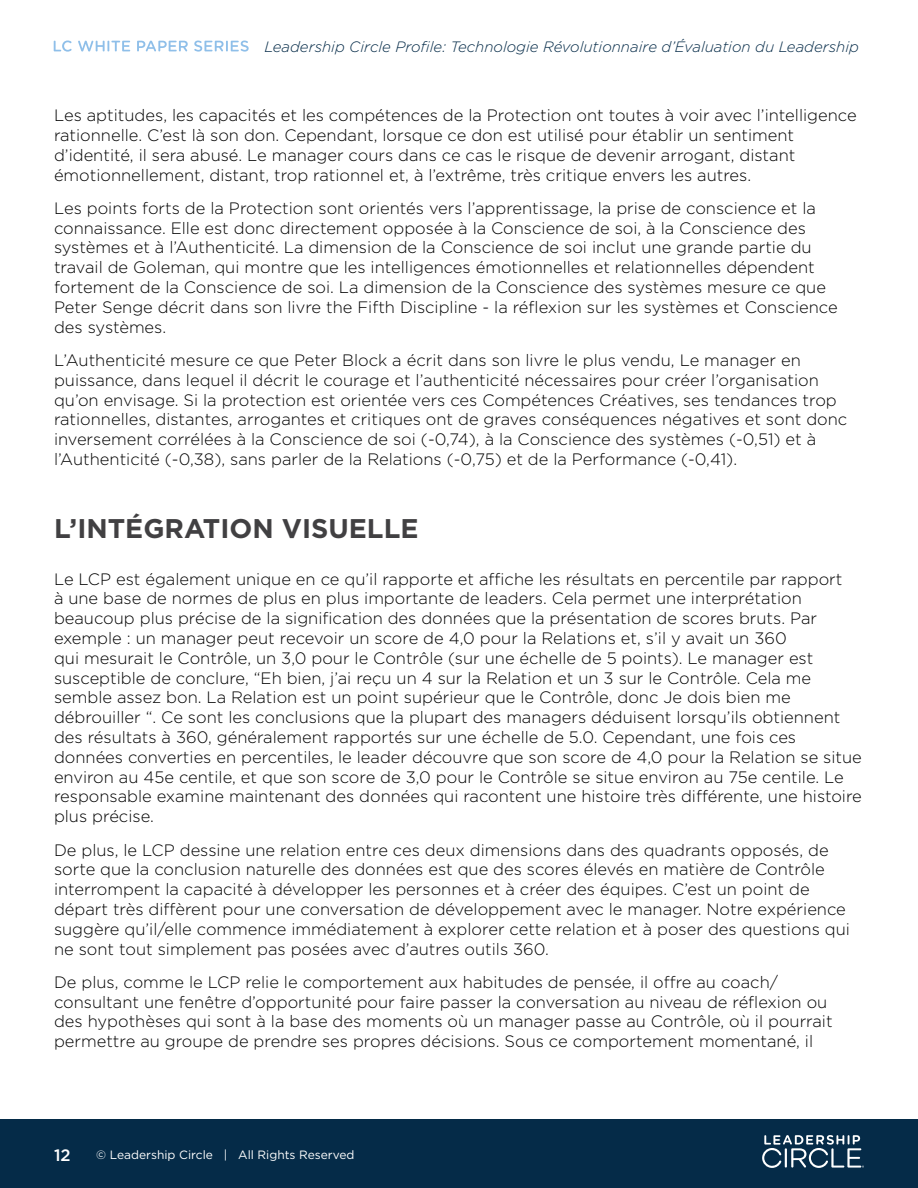
<style>
.page{position:relative;width:918px;height:1188px;background:#fff}
.page>*{position:absolute;margin:0;border:0;box-sizing:border-box;transform-origin:0 0}
.t1{font:700 27px "Gotham";color:#414042}
.t2{font:300 16.5px/19.8px "Gotham";color:#000}
.t3{font:500 16.5px "Gotham";color:#fff}
.t4{font:italic 300 15px "Gotham";color:#052b48}
.t5{font:12px "Gotham";color:#fff}
</style>
<div class="page">
<svg style="left:54px;top:41px;width:18px;height:11px"></svg>
<svg style="left:78px;top:41px;width:52px;height:11px"></svg>
<svg style="left:137px;top:41px;width:51px;height:10px"></svg>
<svg style="left:194px;top:41px;width:55px;height:11px"></svg>
<div style="left:0;top:1119px;width:918px;height:69px;background:#052b48"></div>
<svg style="left:762px;top:1135px;width:102px;height:33px"></svg>
<p class="t4" style="left:265px;top:37px;width:596px">Leadership Circle Profile: Technologie Révolutionnaire d’Évaluation du Leadership</p>
<p class="t2" style="left:54px;top:105px;width:804px">Les aptitudes, les capacités et les compétences de la Protection ont toutes à voir avec l’intelligence rationnelle. C’est là son don. Cependant, lorsque ce don est utilisé pour établir un sentiment d’identité, il sera abusé. Le manager cours dans ce cas le risque de devenir arrogant, distant émotionnellement, distant, trop rationnel et, à l’extrême, très critique envers les autres.</p>
<p class="t2" style="left:54px;top:198px;width:785px">Les points forts de la Protection sont orientés vers l’apprentissage, la prise de conscience et la connaissance. Elle est donc directement opposée à la Conscience de soi, à la Conscience des systèmes et à l’Authenticité. La dimension de la Conscience de soi inclut une grande partie du travail de Goleman, qui montre que les intelligences émotionnelles et relationnelles dépendent fortement de la Conscience de soi. La dimension de la Conscience des systèmes mesure ce que Peter Senge décrit dans son livre the Fifth Discipline - la réflexion sur les systèmes et Conscience des systèmes.</p>
<p class="t2" style="left:54px;top:350px;width:795px">L’Authenticité mesure ce que Peter Block a écrit dans son livre le plus vendu, Le manager en puissance, dans lequel il décrit le courage et l’authenticité nécessaires pour créer l’organisation qu’on envisage. Si la protection est orientée vers ces Compétences Créatives, ses tendances trop rationnelles, distantes, arrogantes et critiques ont de graves conséquences négatives et sont donc inversement corrélées à la Conscience de soi (-0,74), à la Conscience des systèmes (-0,51) et à l’Authenticité (-0,38), sans parler de la Relations (-0,75) et de la Performance (-0,41).</p>
<h1 class="t1" style="left:54px;top:510px;width:366px">L’INTÉGRATION VISUELLE</h1>
<p class="t2" style="left:54px;top:569px;width:809px">Le LCP est également unique en ce qu’il rapporte et affiche les résultats en percentile par rapport<br>à une base de normes de plus en plus importante de leaders. Cela permet une interprétation beaucoup plus précise de la signification des données que la présentation de scores bruts. Par exemple : un manager peut recevoir un score de 4,0 pour la Relations et, s’il y avait un 360<br>qui mesurait le Contrôle, un 3,0 pour le Contrôle (sur une échelle de 5 points). Le manager est susceptible de conclure, “Eh bien, j’ai reçu un 4 sur la Relation et un 3 sur le Contrôle. Cela me semble assez bon. La Relation est un point supérieur que le Contrôle, donc Je dois bien me débrouiller “. Ce sont les conclusions que la plupart des managers déduisent lorsqu’ils obtiennent des résultats à 360, généralement rapportés sur une échelle de 5.0. Cependant, une fois ces données converties en percentiles, le leader découvre que son score de 4,0 pour la Relation se situe environ au 45e centile, et que son score de 3,0 pour le Contrôle se situe environ au 75e centile. Le responsable examine maintenant des données qui racontent une histoire très différente, une histoire plus précise.</p>
<p class="t2" style="left:54px;top:839px;width:798px">De plus, le LCP dessine une relation entre ces deux dimensions dans des quadrants opposés, de sorte que la conclusion naturelle des données est que des scores élevés en matière de Contrôle interrompent la capacité à développer les personnes et à créer des équipes. C’est un point de départ très diffèrent pour une conversation de développement avec le manager. Notre expérience suggère qu’il/elle commence immédiatement à explorer cette relation et à poser des questions qui ne sont tout simplement pas posées avec d’autres outils 360.</p>
<p class="t2" style="left:54px;top:972px;width:780px">De plus, comme le LCP relie le comportement aux habitudes de pensée, il offre au coach/ consultant une fenêtre d’opportunité pour faire passer la conversation au niveau de réflexion ou des hypothèses qui sont à la base des moments où un manager passe au Contrôle, où il pourrait permettre au groupe de prendre ses propres décisions. Sous ce comportement momentané, il</p>
<p class="t3" style="left:54px;top:1144px;width:18px">12</p>
<p class="t5" style="left:96px;top:1147px;width:260px">© Leadership Circle | All Rights Reserved</p>
</div>
